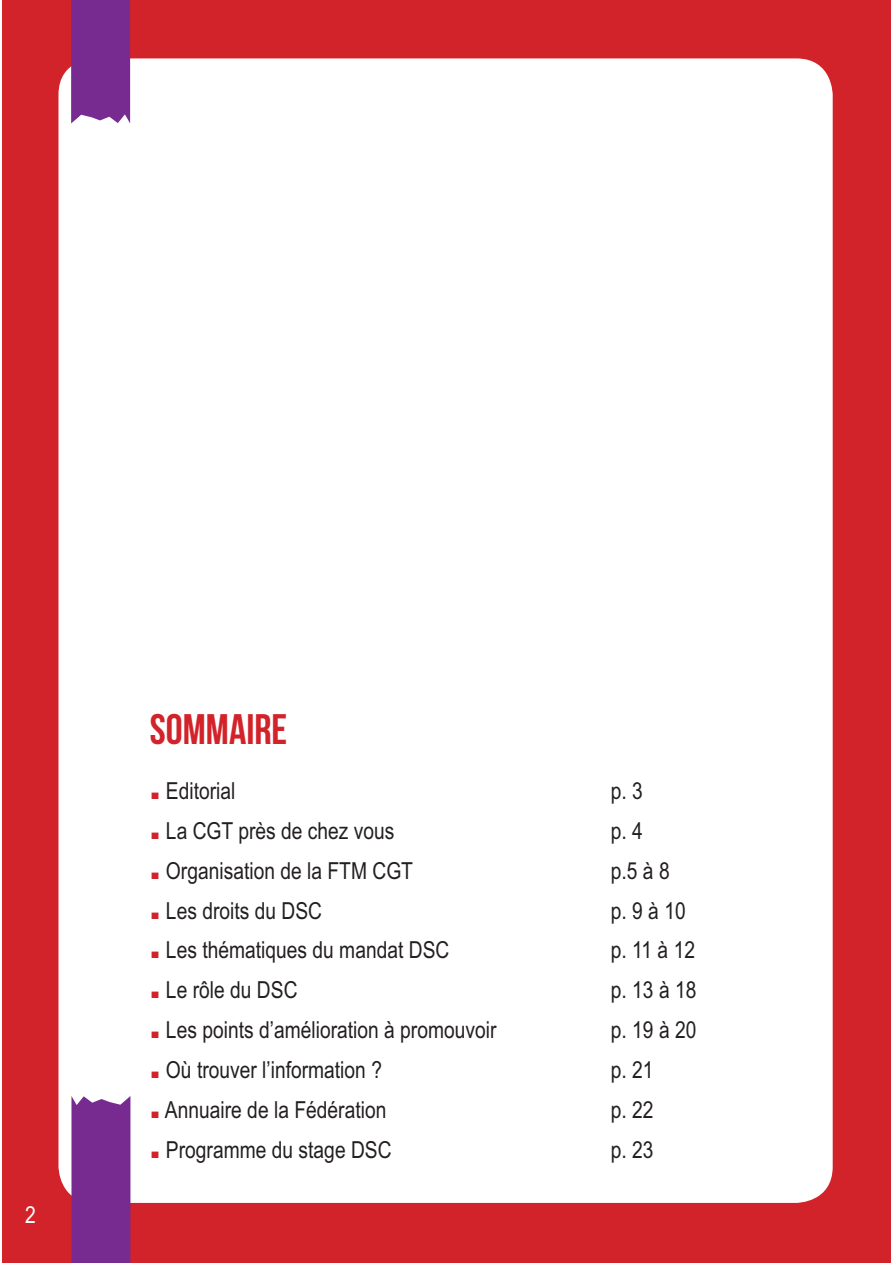
<style>
.page{position:relative;width:893px;height:1263px;background:#fff}
.page>*{position:absolute;margin:0;border:0;box-sizing:border-box;transform-origin:0 0}
.t1{font:42.6px "Bebas Neue";color:#d2232a}
.t2{font:23.4px "Arial Narrow";color:#231f20}
.t3{font:23.4px "Arial Narrow";color:#fff}
.s1{font-family:"Arial";font-weight:900;font-size:31.95px;color:#d2232a}
</style>
<div class="page">
<div style="left:2px;top:0;width:888px;height:1263px;background:#d2232a"></div>
<div style="left:58px;top:58px;width:775px;height:1145px;background:#fff;border-radius:36px"></div>
<div style="left:71px;top:0;width:59px;height:123px;background:#772b90"></div>
<div style="left:71px;top:1096px;width:59px;height:167px;background:#772b90"></div>
<p class="t3" style="left:25px;top:1206px;width:12px">2</p>
<h1 class="t1" style="left:150px;top:704px;width:139px">SOMMAIRE</h1>
<p class="t2" style="left:150px;top:782px;width:87px"><span class="s1">.</span> Editorial</p>
<p class="t2" style="left:611px;top:782px;width:34px">p. 3</p>
<p class="t2" style="left:150px;top:822px;width:246px"><span class="s1">.</span> La CGT près de chez vous</p>
<p class="t2" style="left:611px;top:822px;width:34px">p. 4</p>
<p class="t2" style="left:150px;top:862px;width:265px"><span class="s1">.</span> Organisation de la FTM CGT</p>
<p class="t2" style="left:611px;top:862px;width:60px">p.5 à 8</p>
<p class="t2" style="left:150px;top:902px;width:174px"><span class="s1">.</span> Les droits du DSC</p>
<p class="t2" style="left:611px;top:902px;width:76px">p. 9 à 10</p>
<p class="t2" style="left:150px;top:942px;width:301px"><span class="s1">.</span> Les thématiques du mandat DSC</p>
<p class="t2" style="left:611px;top:942px;width:86px">p. 11 à 12</p>
<p class="t2" style="left:150px;top:981px;width:149px"><span class="s1">.</span> Le rôle du DSC</p>
<p class="t2" style="left:611px;top:981px;width:87px">p. 13 à 18</p>
<p class="t2" style="left:150px;top:1021px;width:348px"><span class="s1">.</span> Les points d’amélioration à promouvoir</p>
<p class="t2" style="left:611px;top:1021px;width:87px">p. 19 à 20</p>
<p class="t2" style="left:150px;top:1061px;width:234px"><span class="s1">.</span> Où trouver l’information ?</p>
<p class="t2" style="left:611px;top:1061px;width:44px">p. 21</p>
<p class="t2" style="left:150px;top:1101px;width:238px"><span class="s1">.</span> Annuaire de la Fédération</p>
<p class="t2" style="left:611px;top:1101px;width:44px">p. 22</p>
<p class="t2" style="left:150px;top:1141px;width:243px"><span class="s1">.</span> Programme du stage DSC</p>
<p class="t2" style="left:611px;top:1141px;width:44px">p. 23</p>
</div>
